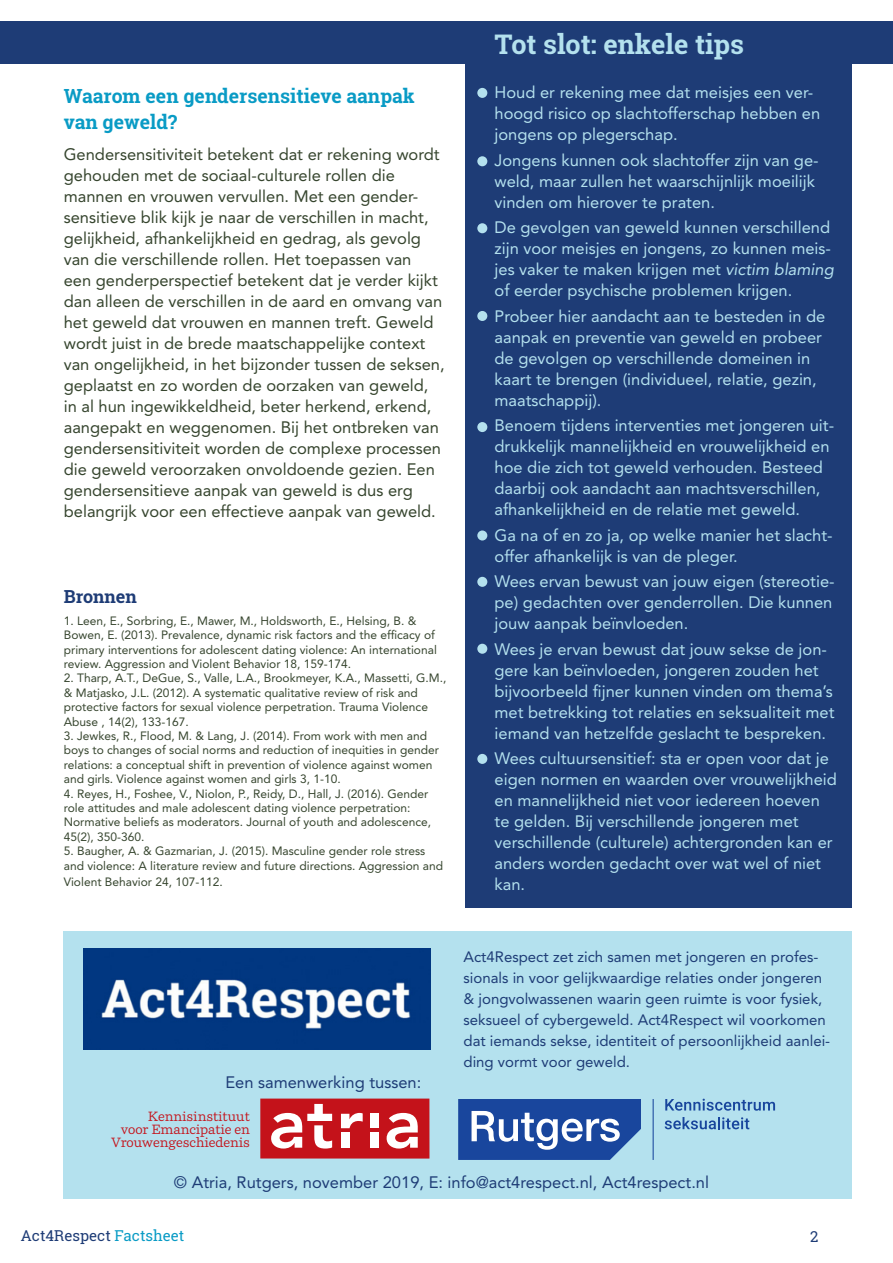
<style>
.page{position:relative;width:893px;height:1263px;background:#fff}
.page>*{position:absolute;margin:0;border:0;box-sizing:border-box;transform-origin:0 0}
.t1{font:700 27px "Roboto Slab";color:#b4e1ee}
.t2{font:700 19.5px/25.5px "Roboto Slab";color:#099bc5}
.t3{font:700 18px "Roboto Slab";color:#1e3c76}
.t4{font:16.5px/21px "Avenir LT Std";color:#b4e1ee}
.t5{font:16.5px/21px "Avenir LT Std";color:#36452e}
.t6{font:16.5px "Avenir LT Std";color:#1e3c76}
.t7{font:15px/21px "Avenir LT Std";color:#1e3c76}
.t8{font:15px "Roboto Slab";color:#1e3c76}
.t9{font:13.2px/13.2px "Parry";color:#c4121a;text-align:right}
.t10{font:12px/14.4px "Avenir LT Std";color:#36452e}
.s1{font-style:italic}
.s2{color:#099bc5}
</style>
<div class="page">
<div style="left:465px;top:21px;width:387px;height:887px;background:#1e3c76"></div>
<div style="left:64px;top:931px;width:788px;height:268px;background:#b4e1ee"></div>
<div style="left:0;top:21px;width:893px;height:43px;background:#1e3c76"></div>
<svg style="left:665px;top:1099px;width:110px;height:12px"></svg>
<svg style="left:665px;top:1117px;width:84px;height:12px"></svg>
<svg style="left:458px;top:1099px;width:183px;height:61px;background:#456bb0"></svg>
<hr style="left:653px;top:1099px;width:1px;height:61px;background:#19469d">
<div style="left:477px;top:88px;width:10px;height:10px;background:#b4e1ee;border-radius:50%"></div>
<div style="left:477px;top:156px;width:10px;height:10px;background:#b4e1ee;border-radius:50%"></div>
<div style="left:477px;top:223px;width:10px;height:10px;background:#b4e1ee;border-radius:50%"></div>
<div style="left:477px;top:311px;width:10px;height:10px;background:#b4e1ee;border-radius:50%"></div>
<div style="left:477px;top:422px;width:10px;height:10px;background:#b4e1ee;border-radius:50%"></div>
<div style="left:477px;top:530px;width:10px;height:10px;background:#b4e1ee;border-radius:50%"></div>
<div style="left:477px;top:577px;width:10px;height:10px;background:#b4e1ee;border-radius:50%"></div>
<div style="left:477px;top:644px;width:10px;height:10px;background:#b4e1ee;border-radius:50%"></div>
<div style="left:477px;top:754px;width:10px;height:10px;background:#b4e1ee;border-radius:50%"></div>
<div style="left:260px;top:1098px;width:169px;height:60px;background:#c4121a"></div>
<svg style="left:271px;top:1104px;width:61px;height:44px"></svg>
<div style="left:341px;top:1132px;width:8px;height:16px;background:#fff"></div>
<svg style="left:341px;top:1113px;width:22px;height:15px"></svg>
<div style="left:370px;top:1132px;width:9px;height:16px;background:#fff"></div>
<div style="left:370px;top:1114px;width:9px;height:14px;background:#fff"></div>
<svg style="left:387px;top:1113px;width:31px;height:35px"></svg>
<img style="left:84px;top:948px;width:347px;height:101px">
<p class="t2" style="left:64px;top:83px;width:352px">Waarom een gendersensitieve aanpak van geweld?</p>
<p class="t5" style="left:64px;top:144px;width:382px">Gendersensitiviteit betekent dat er rekening wordt gehouden met de sociaal-culturele rollen die mannen en vrouwen vervullen. Met een gender&shy;sensitieve blik kijk je naar de verschillen in macht, gelijkheid, afhankelijkheid en gedrag, als gevolg van die verschillende rollen. Het toepassen van<br>een genderperspectief betekent dat je verder kijkt dan alleen de verschillen in de aard en omvang van het geweld dat vrouwen en mannen treft. Geweld wordt juist in de brede maatschappelijke context van ongelijkheid, in het bijzonder tussen de seksen, geplaatst en zo worden de oorzaken van geweld, in al hun ingewikkeldheid, beter herkend, erkend, aangepakt en weggenomen. Bij het ontbreken van gendersensitiviteit worden de complexe processen die geweld veroorzaken onvoldoende gezien. Een gendersensitieve aanpak van geweld is dus erg belangrijk voor een effectieve aanpak van geweld.</p>
<p class="t3" style="left:64px;top:584px;width:75px">Bronnen</p>
<p class="t10" style="left:64px;top:613px;width:375px">1. Leen, E., Sorbring, E., Mawer, M., Holdsworth, E., Helsing, B. &amp; Bowen, E. (2013). Prevalence, dynamic risk factors and the efficacy of primary interventions for adolescent dating violence: An international review. Aggression and Violent Behavior 18, 159-174.</p>
<p class="t10" style="left:64px;top:671px;width:384px">2. Tharp, A.T., DeGue, S., Valle, L.A., Brookmeyer, K.A., Massetti, G.M., &amp; Matjasko, J.L. (2012). A systematic qualitative review of risk and protective factors for sexual violence perpetration. Trauma Violence Abuse , 14(2), 133-167.</p>
<p class="t10" style="left:64px;top:729px;width:377px">3. Jewkes, R., Flood, M. &amp; Lang, J. (2014). From work with men and boys to changes of social norms and reduction of inequities in gender relations: a conceptual shift in prevention of violence against women and girls. Violence against women and girls 3, 1-10.</p>
<p class="t10" style="left:64px;top:786px;width:369px">4. Reyes, H., Foshee, V., Niolon, P., Reidy, D., Hall, J. (2016). Gender role attitudes and male adolescent dating violence perpetration:<br>Normative beliefs as moderators. Journal of youth and adolescence, 45(2), 350-360.</p>
<p class="t10" style="left:64px;top:844px;width:381px">5. Baugher, A. &amp; Gazmarian, J. (2015). Masculine gender role stress and violence: A literature review and future directions. Aggression and</p>
<p class="t10" style="left:64px;top:874px;width:160px">Violent Behavior 24, 107-112.</p>
<p class="t1" style="left:494px;top:26px;width:251px">Tot slot: enkele tips</p>
<p class="t4" style="left:495px;top:82px;width:327px">Houd er rekening mee dat meisjes een ver&shy;hoogd risico op slachtofferschap hebben en jongens op plegerschap.</p>
<p class="t4" style="left:495px;top:150px;width:326px">Jongens kunnen ook slachtoffer zijn van ge&shy;weld, maar zullen het waarschijnlijk moeilijk vinden om hierover te praten.</p>
<p class="t4" style="left:495px;top:217px;width:341px">De gevolgen van geweld kunnen verschillend zijn voor meisjes en jongens, zo kunnen meis&shy;jes vaker te maken krijgen met <span class="s1">victim blaming </span>of eerder psychische problemen krijgen.</p>
<p class="t4" style="left:495px;top:306px;width:332px">Probeer hier aandacht aan te besteden in de aanpak en preventie van geweld en probeer de gevolgen op verschillende domeinen in kaart te brengen (individueel, relatie, gezin, maatschappij).</p>
<p class="t4" style="left:495px;top:415px;width:341px">Benoem tijdens interventies met jongeren uit&shy;drukkelijk mannelijkheid en vrouwelijkheid en hoe die zich tot geweld verhouden. Besteed daarbij ook aandacht aan machtsverschillen, afhankelijkheid en de relatie met geweld.</p>
<p class="t4" style="left:495px;top:525px;width:340px">Ga na of en zo ja, op welke manier het slacht&shy;offer afhankelijk is van de pleger.</p>
<p class="t4" style="left:495px;top:571px;width:342px">Wees ervan bewust van jouw eigen (stereotie&shy;pe) gedachten over genderrollen. Die kunnen jouw aanpak beïnvloeden.</p>
<p class="t4" style="left:495px;top:639px;width:341px">Wees je ervan bewust dat jouw sekse de jon&shy;gere kan beïnvloeden, jongeren zouden het bijvoorbeeld fijner kunnen vinden om thema’s met betrekking tot relaties en seksualiteit met iemand van hetzelfde geslacht te bespreken.</p>
<p class="t4" style="left:495px;top:748px;width:344px">Wees cultuursensitief: sta er open voor dat je eigen normen en waarden over vrouwelijkheid en mannelijkheid niet voor iedereen hoeven te gelden. Bij verschillende jongeren met verschillende (culturele) achtergronden kan er anders worden gedacht over wat wel of niet kan.</p>
<p class="t6" style="left:225px;top:1073px;width:197px">Een samenwerking tussen:</p>
<p class="t9" style="left:111px;top:1109px;width:140px">Kennisinstituut<br>voor Emancipatie en<br>Vrouwengeschiedenis</p>
<p class="t7" style="left:463px;top:946px;width:368px">Act4Respect zet zich samen met jongeren en profes&shy;sionals in voor gelijkwaardige relaties onder jongeren &amp; jongvolwassenen waarin geen ruimte is voor fysiek, seksueel of cybergeweld. Act4Respect wil voorkomen dat iemands sekse, identiteit of persoonlijkheid aanlei&shy;ding vormt voor geweld.</p>
<p class="t6" style="left:174px;top:1172px;width:537px">© Atria, Rutgers, november 2019, E: info@act4respect.nl, Act4respect.nl</p>
<p class="t8" style="left:21px;top:1225px;width:165px">Act4Respect <span class="s2">Factsheet</span></p>
<p class="t8" style="left:810px;top:1226px;width:10px">2</p>
</div>
